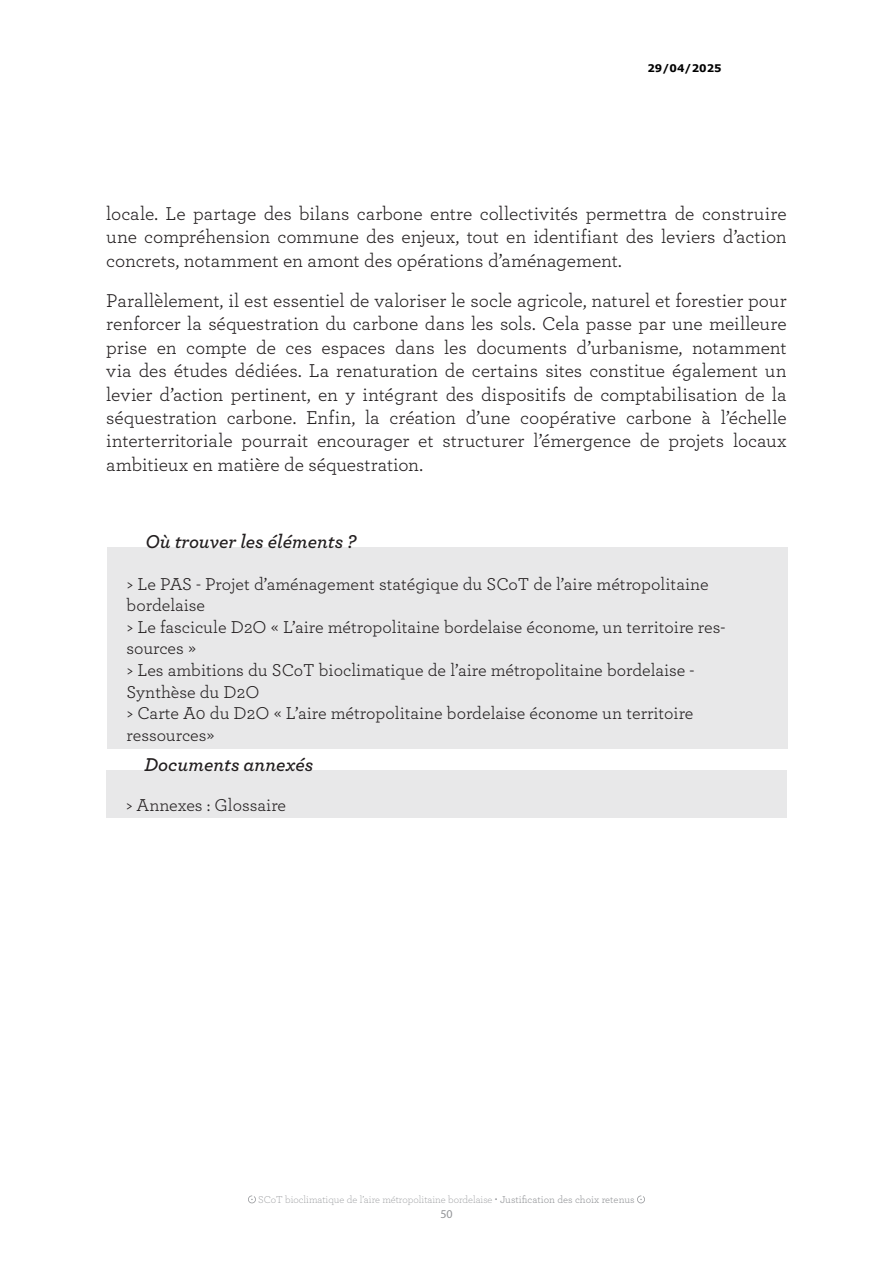
<style>
.page{position:relative;width:893px;height:1263px;background:#fff}
.page>*{position:absolute;margin:0;border:0;box-sizing:border-box;transform-origin:0 0}
.Titre_de_partie__N2{font:19.5px/23.4px "Archer";letter-spacing:-.005em;color:#231f20;text-align:justify}
.t1{font:italic 600 19.5px "Archer";color:#231f20}
.t2{font:18px/21.6px "Archer";color:#231f20}
.t3{font:12px "Myriad Pro";color:#939598}
.t4{font:300 10.5px "Archer";color:#939598}
.t5{font:700 10.5px "Verdana";color:#000}
.s1{font-weight:400}
</style>
<div class="page">
<svg style="left:248px;top:1195px;width:8px;height:8px"></svg>
<svg style="left:637px;top:1195px;width:8px;height:8px"></svg>
<div style="left:107px;top:547px;width:681px;height:201px;background:#e8e8e9"></div>
<div style="left:106px;top:770px;width:681px;height:47px;background:#e8e8e9"></div>
<p class="t5" style="left:647px;top:60px;width:76px">29/04/2025</p>
<p class="Titre_de_partie__N2" style="left:106px;top:201px;width:682px">locale. Le partage des bilans carbone entre collectivités permettra de construire une compréhension commune des enjeux, tout en identifiant des leviers d’action concrets, notamment en amont des opérations d’aménagement.</p>
<p class="Titre_de_partie__N2" style="left:106px;top:288px;width:682px">Parallèlement, il est essentiel de valoriser le socle agricole, naturel et forestier pour renforcer la séquestration du carbone dans les sols. Cela passe par une meilleure prise en compte de ces espaces dans les documents d’urbanisme, notamment via des études dédiées. La renaturation de certains sites constitue également un levier d’action pertinent, en y intégrant des dispositifs de comptabilisation de la séquestration carbone. Enfin, la création d’une coopérative carbone à l’échelle interterritoriale pourrait encourager et structurer l’émergence de projets locaux ambitieux en matière de séquestration.</p>
<p class="t1" style="left:146px;top:527px;width:212px">Où trouver les éléments ?</p>
<p class="t2" style="left:127px;top:572px;width:583px">&gt; Le PAS - Projet d’aménagement statégique du SCoT de l’aire métropolitaine bordelaise</p>
<p class="t2" style="left:127px;top:615px;width:600px">&gt; Le fascicule D2O « L’aire métropolitaine bordelaise économe, un territoire res&shy;sources »</p>
<p class="t2" style="left:127px;top:658px;width:569px">&gt; Les ambitions du SCoT bioclimatique de l’aire métropolitaine bordelaise -<br>Synthèse du D2O</p>
<p class="t2" style="left:127px;top:701px;width:568px">&gt; Carte A0 du D2O « L’aire métropolitaine bordelaise économe un territoire ressources»</p>
<p class="t1" style="left:145px;top:750px;width:170px">Documents annexés</p>
<p class="t2" style="left:126px;top:793px;width:162px">&gt; Annexes : Glossaire</p>
<p class="t4" style="left:258px;top:1193px;width:378px">SCoT bioclimatique de l’aire métropolitaine bordelaise <span class="s1">• Justification des choix retenus</span></p>
<p class="t3" style="left:440px;top:1206px;width:14px">50</p>
</div>
